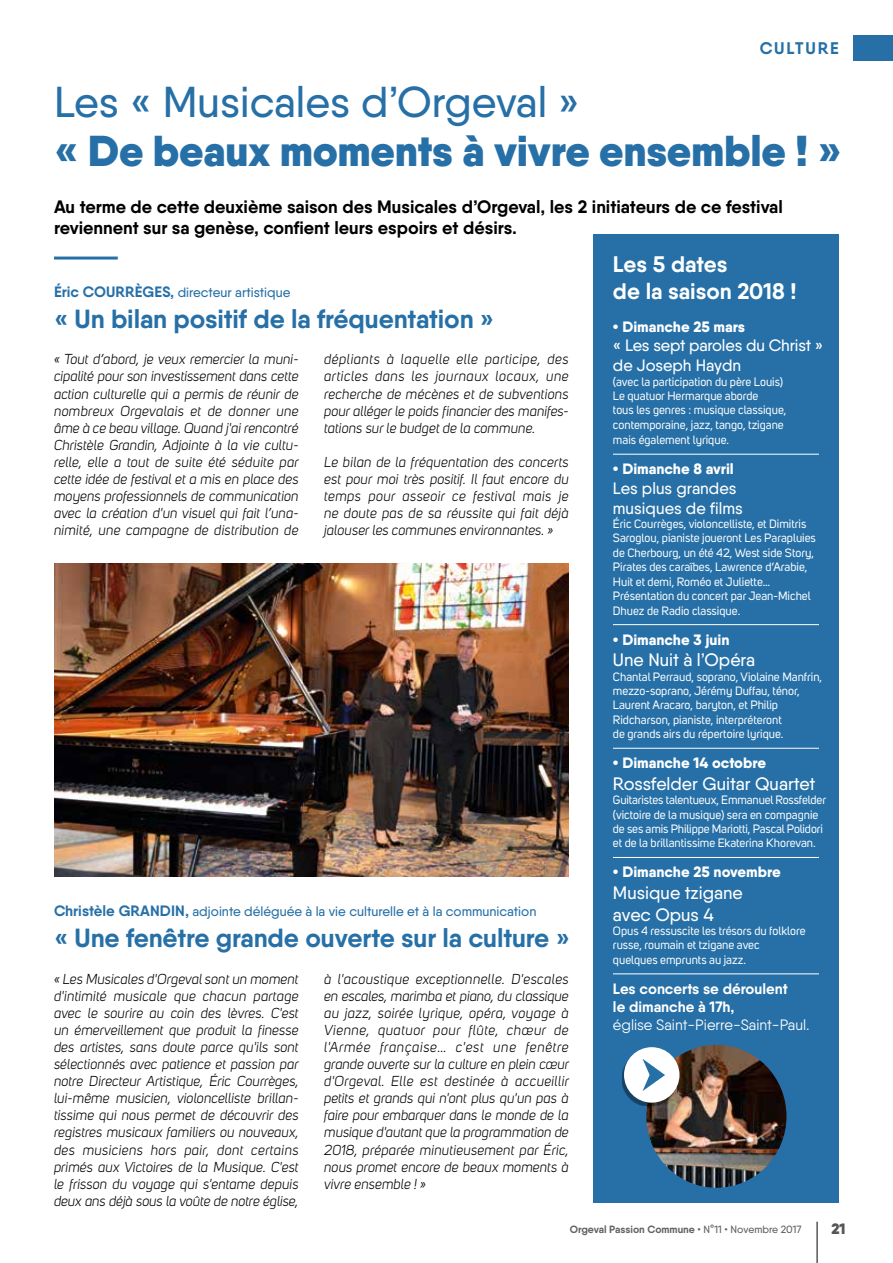
<style>
.page{position:relative;width:893px;height:1263px;background:#fff}
.page>*{position:absolute;margin:0;border:0;box-sizing:border-box;transform-origin:0 0}
.t1{font:900 43.2px "Qanelas";letter-spacing:-.005em;color:#2670a7}
.t2{font:500 43.2px "Qanelas";color:#2670a7}
.t3{font:700 26.25px "Qanelas";letter-spacing:-.005em;color:#2670a7}
.t4{font:700 22.5px/27px "Qanelas";color:#fff}
.t5{font:700 18px/21.6px "Qanelas";color:#000}
.t6{font:500 18px/21.6px "Qanelas";color:#fff}
.t7{font:700 16.8px "Qanelas";letter-spacing:.11em;color:#2670a7}
.t8{font:500 16.5px/19.8px "Qanelas";color:#fff}
.t9{font:800 15px "Qanelas";color:#fff}
.t10{font:700 15px/18px "Qanelas";color:#fff}
.t11{font:15px "Qanelas";color:#fff}
.t12{font:900 15px "Qanelas";color:#565655}
.t13{font:italic 14.25px/17.1px "Uni Sans";color:#000;text-align:justify}
.t14{font:500 13.5px "Qanelas";color:#2670a7}
.t15{font:12px/14.4px "Uni Sans";color:#fff}
.t16{font:700 10.5px "Qanelas";color:#626261}
.s1{font-weight:700;font-size:15px}
.s2{font-weight:500}
</style>
<div class="page">
<hr style="left:816px;top:1222px;width:2px;height:41px;background:#565655">
<div style="left:853px;top:35px;width:40px;height:25px;background:#2670a7"></div>
<hr style="left:54px;top:257px;width:64px;height:3px;background:#2670a7">
<div style="left:594px;top:234px;width:245px;height:969px;background:#2670a7"></div>
<hr style="left:613px;top:454px;width:206px;height:1px;background:#fff">
<hr style="left:613px;top:624px;width:206px;height:1px;background:#fff">
<hr style="left:613px;top:748px;width:206px;height:1px;background:#fff">
<hr style="left:613px;top:857px;width:206px;height:1px;background:#fff">
<hr style="left:613px;top:973px;width:206px;height:1px;background:#fff">
<img style="left:646px;top:1045px;width:140px;height:143px">
<div style="left:622px;top:1051px;width:55px;height:55px;background:#000;opacity:.4"></div>
<div style="left:624px;top:1047px;width:55px;height:56px;background:#fff;border-radius:50%"></div>
<svg style="left:643px;top:1059px;width:22px;height:32px"></svg>
<img style="left:54px;top:564px;width:515px;height:312px">
<p class="t7" style="left:760px;top:38px;width:81px">CULTURE</p>
<h1 class="t2" style="left:54px;top:75px;width:527px">Les « Musicales d’Orgeval »</h1>
<h1 class="t1" style="left:54px;top:123px;width:790px">« De beaux moments à vivre ensemble ! »</h1>
<p class="t5" style="left:54px;top:196px;width:730px">Au terme de cette deuxième saison des Musicales d’Orgeval, les 2 initiateurs de ce festival reviennent sur sa genèse, confient leurs espoirs et désirs.</p>
<h3 class="t4" style="left:613px;top:250px;width:185px">Les 5 dates<br>de la saison 2018 !</h3>
<p class="t9" style="left:613px;top:317px;width:134px">• Dimanche 25 mars</p>
<p class="t8" style="left:613px;top:336px;width:212px">« Les sept paroles du Christ » de Joseph Haydn</p>
<p class="t15" style="left:613px;top:374px;width:175px">(avec la participation du père Louis)<br>Le quatuor Hermarque aborde<br>tous les genres : musique classique, contemporaine, jazz, tango, tzigane mais également lyrique.</p>
<p class="t9" style="left:613px;top:459px;width:122px">• Dimanche 8 avril</p>
<p class="t8" style="left:613px;top:478px;width:131px">Les plus grandes musiques de films</p>
<p class="t15" style="left:613px;top:517px;width:204px">Éric Courrèges, violoncelliste, et Dimitris Saroglou, pianiste joueront Les Parapluies de Cherbourg, un été 42, West side Story, Pirates des caraïbes, Lawrence d’Arabie, Huit et demi, Roméo et Juliette… Présentation du concert par Jean-Michel Dhuez de Radio classique.</p>
<p class="t9" style="left:613px;top:630px;width:118px">• Dimanche 3 juin</p>
<p class="t6" style="left:613px;top:649px;width:144px">Une Nuit à l’Opéra</p>
<p class="t15" style="left:613px;top:669px;width:211px">Chantal Perraud, soprano, Violaine Manfrin, mezzo-soprano, Jérémy Duffau, ténor, Laurent Aracaro, baryton, et Philip Ridcharson, pianiste, interpréteront<br>de grands airs du répertoire lyrique.</p>
<p class="t9" style="left:613px;top:753px;width:155px">• Dimanche 14 octobre</p>
<p class="t6" style="left:613px;top:772px;width:204px">Rossfelder Guitar Quartet</p>
<p class="t15" style="left:613px;top:793px;width:215px">Guitaristes talentueux, Emmanuel Rossfelder (victoire de la musique) sera en compagnie de ses amis Philippe Mariotti, Pascal Polidori et de la brillantissime Ekaterina Khorevan.</p>
<p class="t9" style="left:613px;top:862px;width:169px">• Dimanche 25 novembre</p>
<p class="t6" style="left:613px;top:882px;width:131px">Musique tzigane avec Opus 4</p>
<p class="t15" style="left:613px;top:924px;width:194px">Opus 4 ressuscite les trésors du folklore russe, roumain et tzigane avec quelques emprunts au jazz.</p>
<p class="t10" style="left:613px;top:979px;width:176px">Les concerts se déroulent le dimanche à 17h,</p>
<p class="t11" style="left:613px;top:1015px;width:198px">église Saint-Pierre-Saint-Paul.</p>
<p class="t14" style="left:54px;top:284px;width:238px"><span class="s1">Éric COURRÈGES,</span> directeur artistique</p>
<h2 class="t3" style="left:54px;top:302px;width:442px">« Un bilan positif de la fréquentation »</h2>
<p class="t13" style="left:54px;top:351px;width:246px">« Tout d’abord, je veux remercier la muni&shy;cipalité pour son investissement dans cette action culturelle qui a permis de réunir de nombreux Orgevalais et de donner une âme à ce beau village. Quand j'ai rencontré Christèle Grandin, Adjointe à la vie cultu&shy;relle, elle a tout de suite été séduite par cette idée de festival et a mis en place des moyens professionnels de communication avec la création d'un visuel qui fait l’una&shy;nimité, une campagne de distribution de</p>
<p class="t13" style="left:324px;top:351px;width:246px">dépliants à laquelle elle participe, des articles dans les journaux locaux, une recherche de mécènes et de subventions pour alléger le poids financier des manifes&shy;tations sur le budget de la commune.</p>
<p class="t13" style="left:324px;top:454px;width:246px">Le bilan de la fréquentation des concerts est pour moi très positif. Il faut encore du temps pour asseoir ce festival mais je ne doute pas de sa réussite qui fait déjà jalouser les communes environnantes. »</p>
<p class="t14" style="left:54px;top:903px;width:484px"><span class="s1">Christèle GRANDIN,</span> adjointe déléguée à la vie culturelle et à la communication</p>
<h2 class="t3" style="left:54px;top:922px;width:517px">« Une fenêtre grande ouverte sur la culture »</h2>
<p class="t13" style="left:54px;top:970px;width:246px">« Les Musicales d'Orgeval sont un moment d'intimité musicale que chacun partage avec le sourire au coin des lèvres. C'est un émerveillement que produit la finesse des artistes, sans doute parce qu'ils sont sélectionnés avec patience et passion par notre Directeur Artistique, Éric Courrèges, lui-même musicien, violoncelliste brillan&shy;tissime qui nous permet de découvrir des registres musicaux familiers ou nouveaux, des musiciens hors pair, dont certains primés aux Victoires de la Musique. C'est le frisson du voyage qui s'entame depuis deux ans déjà sous la voûte de notre église,</p>
<p class="t13" style="left:324px;top:970px;width:246px">à l'acoustique exceptionnelle. D'escales en escales, marimba et piano, du classique au jazz, soirée lyrique, opéra, voyage à Vienne, quatuor pour flûte, chœur de l'Armée française… c'est une fenêtre grande ouverte sur la culture en plein cœur d'Orgeval. Elle est destinée à accueillir petits et grands qui n'ont plus qu'un pas à faire pour embarquer dans le monde de la musique d'autant que la programmation de 2018, préparée minutieusement par Éric, nous promet encore de beaux moments à vivre ensemble ! »</p>
<p class="t16" style="left:570px;top:1223px;width:233px">Orgeval Passion Commune <span class="s2">• N°11 • Novembre 2017</span></p>
<p class="t12" style="left:831px;top:1219px;width:16px">21</p>
</div>
